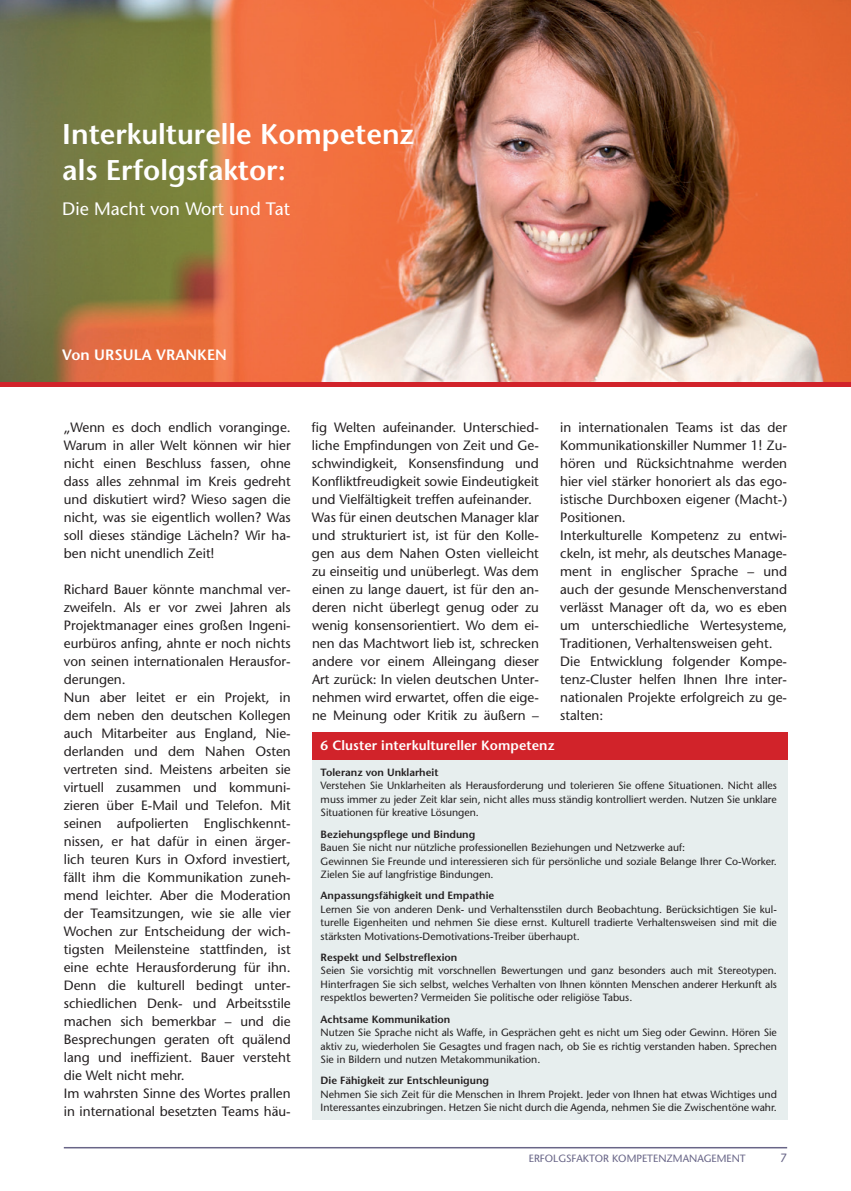
<style>
.page{position:relative;width:851px;height:1191px;background:#fff}
.page>*{position:absolute;margin:0;border:0;box-sizing:border-box;transform-origin:0 0}
.t1{font:600 28.5px/36px "Stone Sans";color:#fff}
.t2{font:18px "Stone Sans";color:#fff}
.t3{font:600 15px "Stone Sans";letter-spacing:.005em;color:#fff}
.t4{font:13.5px/18px "Stone Sans";color:#231f20}
.t5{font:600 13.5px "Stone Sans";letter-spacing:.005em;color:#fff}
.t6{font:12px "Stone Sans";color:#686587}
.t7{font:10.5px/13.5px "Stone Sans";color:#231f20;text-align:justify}
.t8{font:600 10.5px "Stone Sans";color:#231f20}
.t9{font:10.5px "Stone Sans";color:#686587}
</style>
<div class="page">
<hr style="left:64px;top:1147px;width:723px;height:1px;background:#686587">
<img style="left:0;top:0;width:850px;height:382px">
<hr style="left:0;top:382px;width:850px;height:4px;background:#d1232a">
<div style="left:312px;top:740px;width:475px;height:379px;background:#e7eeee"></div>
<div style="left:312px;top:732px;width:475px;height:28px;background:#d1232a"></div>
<h1 class="t1" style="left:62px;top:116px;width:353px">Interkulturelle Kompetenz als Erfolgsfaktor:</h1>
<h2 class="t2" style="left:62px;top:197px;width:229px">Die Macht von Wort und Tat</h2>
<p class="t3" style="left:62px;top:345px;width:166px">Von URSULA VRANKEN</p>
<p class="t4" style="left:64px;top:418px;width:228px;text-align:justify">„Wenn es doch endlich voranginge.<br>Warum in aller Welt können wir hier nicht einen Beschluss fassen, ohne dass alles zehnmal im Kreis gedreht und diskutiert wird? Wieso sagen die nicht, was sie eigentlich wollen? Was soll dieses ständige Lächeln? Wir ha&shy;ben nicht unendlich Zeit!</p>
<p class="t4" style="left:64px;top:580px;width:228px">Richard Bauer könnte manchmal ver&shy;zweifeln. Als er vor zwei Jahren als Projektmanager eines großen Ingeni&shy;eurbüros anfing, ahnte er noch nichts von seinen internationalen Herausfor&shy;derungen.<br>N un aber leitet er ein Projekt, in dem neben den deutschen Kollegen auch M itarbeiter aus England, N ie&shy;derlanden und dem Nahen Osten vertreten sind. M eistens arbeiten sie virtuell zusammen und kommuni&shy;zieren über E-Mail und Telefon. M it seinen aufpolierten Englischkennt&shy;nissen, er hat dafür in einen ärger&shy;lich teuren Kurs in Oxford investiert, fällt ihm die Kommunikation zuneh&shy;mend leichter. Aber die Moderation der Teamsitzungen, wie sie alle vier Wochen zur Entscheidung der wich&shy;tigsten M eilensteine stattfinden, ist eine echte Herausforderung für ihn.<br>Denn die kulturell bedingt unter&shy;schiedlichen Denk- und Arbeitsstile machen sich bemerkbar – und die Besprechungen geraten oft quälend lang und ineffizient. Bauer versteht die Welt nicht mehr.<br>Im wahrsten Sinne des Wortes prallen in international besetzten Teams häu-</p>
<p class="t4" style="left:312px;top:418px;width:228px">fig Welten aufeinander. Unterschied&shy;liche Empfindungen von Zeit und Ge&shy;schwindigkeit, Konsensfindung und Konfliktfreudigkeit sowie Eindeutigkeit und Vielfältigkeit treffen aufeinander.<br>Was für einen deutschen Manager klar und strukturiert ist, ist für den Kolle&shy;gen aus dem Nahen Osten vielleicht zu einseitig und unüberlegt. Was dem einen zu lange dauert, ist für den an&shy;deren nicht überlegt genug oder zu wenig konsensorientiert. Wo dem ei&shy;nen das Machtwort lieb ist, schrecken andere vor einem Alleingang dieser Art zurück: In vielen deutschen Unter&shy;nehmen wird erwartet, offen die eige&shy;ne Meinung oder Kritik zu äußern –</p>
<p class="t4" style="left:560px;top:418px;width:228px">in internationalen Teams ist das der Kommunikationskiller N ummer 1! Zu&shy;hören und Rücksichtnahme werden hier viel stärker honoriert als das ego&shy;istische Durchboxen eigener (Macht-)<br>Positionen.<br>Interkulturelle Kompetenz zu entwi&shy;ckeln, ist mehr, als deutsches Manage&shy;ment in englischer Sprache – und auch der gesunde Menschenverstand verlässt M anager oft da, wo es eben um unterschiedliche Wertesysteme, Traditionen, Verhaltensweisen geht.<br>Die Entwicklung folgender Kompe&shy;tenz-Cluster helfen Ihnen Ihre inter&shy;nationalen Projekte erfolgreich zu ge&shy;stalten:</p>
<p class="t5" style="left:320px;top:737px;width:235px">6 Cluster interkultureller Kompetenz</p>
<p class="t8" style="left:320px;top:765px;width:119px">Toleranz von Unklarheit</p>
<p class="t7" style="left:320px;top:779px;width:458px">Verstehen Sie Unklarheiten als Herausforderung und tolerieren Sie offene Situationen. N icht alles muss immer zu jeder Zeit klar sein, nicht alles muss ständig kontrolliert werden. N utzen Sie unklare Situationen für kreative Lösungen.</p>
<p class="t8" style="left:320px;top:827px;width:156px">Beziehungspflege und Bindung</p>
<p class="t7" style="left:320px;top:840px;width:457px;text-align:left">Bauen Sie nicht nur nützliche professionellen Beziehungen und Netzwerke auf:<br>Gewinnen Sie Freunde und interessieren sich für persönliche und soziale Belange Ihrer Co-Worker.<br>Zielen Sie auf langfristige Bindungen.</p>
<p class="t8" style="left:320px;top:889px;width:175px">Anpassungsfähigkeit und Empathie</p>
<p class="t7" style="left:320px;top:902px;width:458px">Lernen Sie von anderen Denk- und Verhaltensstilen durch Beobachtung. Berücksichtigen Sie kul&shy;turelle Eigenheiten und nehmen Sie diese ernst. Kulturell tradierte Verhaltensweisen sind mit die stärksten M otivations-Demotivations-Treiber überhaupt.</p>
<p class="t8" style="left:320px;top:950px;width:138px">Respekt und Selbstreflexion</p>
<p class="t7" style="left:320px;top:964px;width:458px">Seien Sie vorsichtig mit vorschnellen Bewertungen und ganz besonders auch mit Stereotypen.<br>Hinterfragen Sie sich selbst, welches Verhalten von Ihnen könnten Menschen anderer Herkunft als respektlos bewerten? Vermeiden Sie politische oder religiöse Tabus.</p>
<p class="t8" style="left:320px;top:1012px;width:131px">Achtsame Kommunikation</p>
<p class="t7" style="left:320px;top:1025px;width:458px">N utzen Sie Sprache nicht als Waffe, in Gesprächen geht es nicht um Sieg oder Gewinn. Hören Sie aktiv zu, wiederholen Sie Gesagtes und fragen nach, ob Sie es richtig verstanden haben. Sprechen Sie in Bildern und nutzen Metakommunikation.</p>
<p class="t8" style="left:320px;top:1074px;width:170px">Die Fähigkeit zur Entschleunigung</p>
<p class="t7" style="left:320px;top:1087px;width:458px">Nehmen Sie sich Zeit für die Menschen in Ihrem Projekt. Jeder von Ihnen hat etwas Wichtiges und<br>Interessantes einzubringen. Hetzen Sie nicht durch die Agenda, nehmen Sie die Zwischentöne wahr.</p>
<p class="t9" style="left:528px;top:1152px;width:216px">Erfolgsfaktor Kompetenzmanagement</p>
<p class="t6" style="left:780px;top:1151px;width:8px">7</p>
</div>
